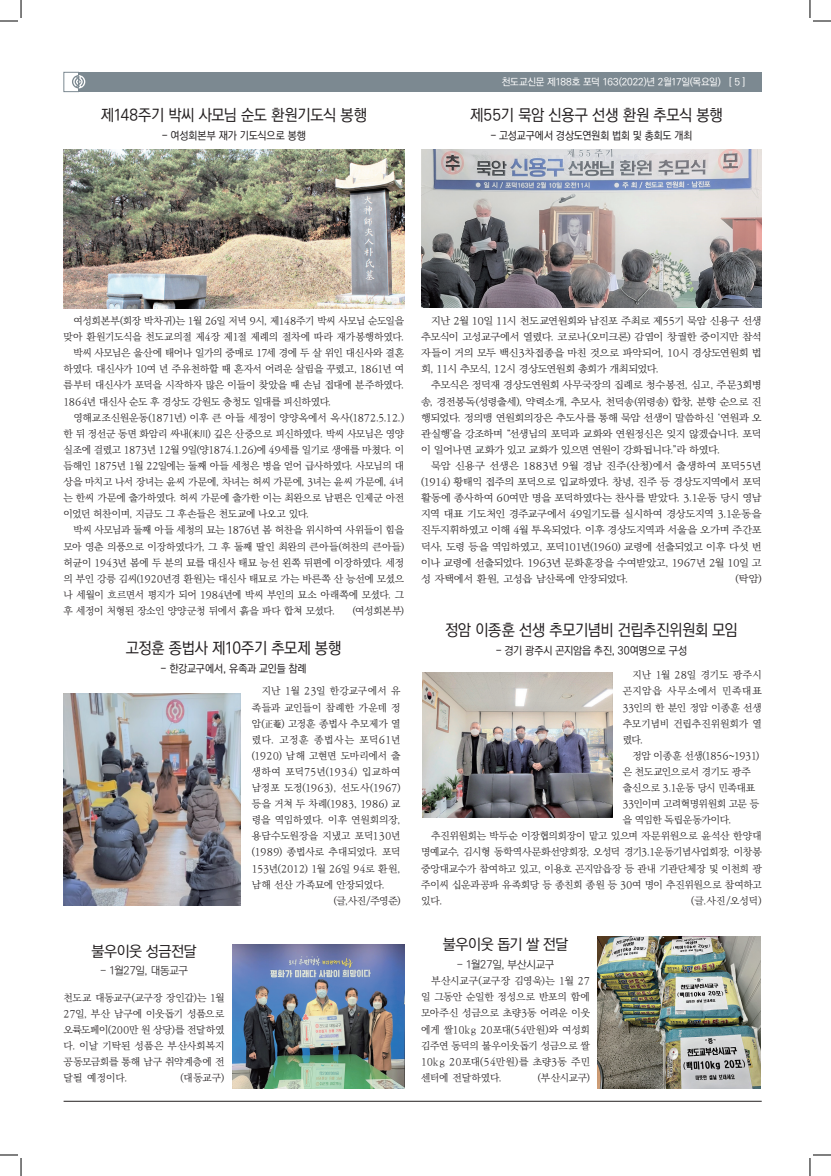
<style>
.page{position:relative;width:831px;height:1176px;background:#fff}
.page>*{position:absolute;margin:0;border:0;box-sizing:border-box;transform-origin:0 0}
.t1{font:500 16px "Ko Pub World Dotum";letter-spacing:-.025em;color:#231f20;scale:.95 1}
.t2{font:500 15px "Ko Pub Dotum";letter-spacing:-.035em;color:#231f20}
.t3{font:500 11px "Ko Pub World Dotum";letter-spacing:-.015em;color:#231f20;scale:.95 1}
.t4{font:300 11px "Ko Pub World Dotum";letter-spacing:-.03em;color:#231f20}
.t5{font:300 10px/16.1px "Ko Pub Batang";letter-spacing:-.02em;color:#231f20;text-align:justify}
.t6{font:300 10px/16.1px "Ko Pub Batang";letter-spacing:-.02em;color:#231f20;text-align:justify;scale:1.05 1}
.t7{font:300 10px "Ko Pub Batang";color:#231f20}
.t8{font:300 10px "Ko Pub Batang";letter-spacing:-.04em;color:#231f20}
.t9{font:300 10px "Ko Pub Batang";letter-spacing:.005em;color:#231f20}
.t10{font:300 10px "Ko Pub Batang";letter-spacing:.025em;color:#231f20}
.t11{font:500 10px "Ko Pub World Dotum";letter-spacing:-.03em;color:#fff}
.t12{font:300 10px "Ko Pub Batang";letter-spacing:.045em;color:#231f20}
.t13{font:300 10px "Ko Pub Batang";letter-spacing:.055em;color:#231f20}
.t14{font:300 10px "Ko Pub Batang";letter-spacing:-.05em;color:#231f20}
.s1{font-family:"Ko Pub World Batang PL";font-weight:400;font-size:9.5px}
</style>
<div class="page">
<div style="left:64px;top:72px;width:15px;height:20px;border:1px solid #7c8991"></div>
<div style="left:79px;top:72px;width:682px;height:20px;background:#7c8991"></div>
<svg style="left:72px;top:75px;width:13px;height:13px"></svg>
<hr style="left:64px;top:1101px;width:697px;height:1px;background:#231f20">
<img style="left:64px;top:149px;width:340px;height:159px">
<img style="left:421px;top:149px;width:340px;height:158px">
<img style="left:597px;top:937px;width:163px;height:152px">
<img style="left:233px;top:944px;width:171px;height:145px">
<img style="left:64px;top:694px;width:176px;height:211px">
<img style="left:422px;top:673px;width:190px;height:145px">
<svg style="left:0;top:0;width:22px;height:22px"></svg>
<svg style="left:0;top:1154px;width:22px;height:22px"></svg>
<svg style="left:809px;top:0;width:21px;height:22px"></svg>
<svg style="left:809px;top:1154px;width:21px;height:22px"></svg>
<h1 class="t1" style="left:101px;top:104px;width:281px">제148주기 박씨 사모님 순도 환원기도식 봉행</h1>
<p class="t3" style="left:161px;top:128px;width:153px">- 여성회본부 재가 기도식으로 봉행</p>
<p class="t11" style="left:501px;top:75px;width:245px">천도교신문 제188호 포덕 163(2022)년 2월17일(목요일) [ 5 ]</p>
<h1 class="t1" style="left:470px;top:103px;width:267px">제55기 묵암 신용구 선생 환원 추모식 봉행</h1>
<p class="t3" style="left:490px;top:127px;width:214px">- 고성교구에서 경상도연원회 법회 및 총회도 개최</p>
<p class="t8" style="left:73px;top:316px;width:332px">여성회본부(회장 박차귀)는 1월 26일 저녁 9시, 제148주기 박씨 사모님 순도일을</p>
<p class="t5" style="left:64px;top:329px;width:342px">맞아 환원기도식을 천도교의절 제4장 제1절 제례의 절차에 따라 재가봉행하였다.</p>
<p class="t5" style="left:73px;top:345px;width:332px">박씨 사모님은 울산에 태어나 일가의 중매로 17세 경에 두 살 위인 대신사와 결혼</p>
<p class="t5" style="left:64px;top:362px;width:342px">하였다. 대신사가 10여 년 주유천하할 때 혼자서 어려운 살림을 꾸렸고, 1861년 여</p>
<p class="t5" style="left:64px;top:378px;width:342px">름부터 대신사가 포덕을 시작하자 많은 이들이 찾았을 때 손님 접대에 분주하였다.</p>
<p class="t5" style="left:64px;top:394px;width:269px">1864년 대신사 순도 후 경상도 강원도 충청도 일대를 피신하였다.</p>
<p class="t7" style="left:73px;top:412px;width:332px">영해교조신원운동(1871년) 이후 큰 아들 세정이 양양옥에서 옥사(1872.5.12.)</p>
<p class="t5" style="left:64px;top:426px;width:342px">한 뒤 정선군 동면 화암리 싸내(<span class="s1">米川</span>) 깊은 산중으로 피신하였다. 박씨 사모님은 영양</p>
<p class="t5" style="left:64px;top:442px;width:342px">실조에 걸렸고 1873년 12월 9일(양1874.1.26)에 49세를 일기로 생애를 마쳤다. 이</p>
<p class="t5" style="left:64px;top:458px;width:342px">듬해인 1875년 1월 22일에는 둘째 아들 세청은 병을 얻어 급사하였다. 사모님의 대</p>
<p class="t5" style="left:64px;top:474px;width:342px">상을 마치고 나서 장녀는 윤씨 가문에, 차녀는 허씨 가문에, 3녀는 윤씨 가문에, 4녀</p>
<p class="t5" style="left:64px;top:490px;width:342px">는 한씨 가문에 출가하였다. 허씨 가문에 출가한 이는 최완으로 남편은 인제군 아전</p>
<p class="t5" style="left:64px;top:506px;width:247px">이었던 허찬이며, 지금도 그 후손들은 천도교에 나오고 있다.</p>
<p class="t5" style="left:73px;top:523px;width:332px">박씨 사모님과 둘째 아들 세청의 묘는 1876년 봄 허찬을 위시하여 사위들이 힘을</p>
<p class="t5" style="left:64px;top:539px;width:342px">모아 영춘 의풍으로 이장하였다가, 그 후 둘째 딸인 최완의 큰아들(허찬의 큰아들)</p>
<p class="t5" style="left:64px;top:555px;width:342px">허균이 1943년 봄에 두 분의 묘를 대신사 태묘 능선 왼쪽 뒤편에 이장하였다. 세정</p>
<p class="t5" style="left:64px;top:571px;width:342px">의 부인 강릉 김씨(1920년경 환원)는 대신사 태묘로 가는 바른쪽 산 능선에 모셨으</p>
<p class="t8" style="left:64px;top:590px;width:342px">나 세월이 흐르면서 평지가 되어 1984년에 박씨 부인의 묘소 아래쪽에 모셨다. 그</p>
<p class="t5" style="left:64px;top:603px;width:273px">후 세정이 처형된 장소인 양양군청 뒤에서 흙을 파다 합쳐 모셨다.</p>
<p class="t5" style="left:352px;top:603px;width:53px">(여성회본부)</p>
<h1 class="t1" style="left:126px;top:637px;width:228px">고정훈 종법사 제10주기 추모제 봉행</h1>
<p class="t3" style="left:160px;top:661px;width:155px">- 한강교구에서, 유족과 교인들 참례</p>
<h2 class="t2" style="left:91px;top:944px;width:107px">불우이웃 성금전달</h2>
<p class="t4" style="left:100px;top:963px;width:89px">- 1월27일, 대동교구</p>
<p class="t5" style="left:64px;top:990px;width:162px">천도교 대동교구(교구장 장인갑)는 1월 27일, 부산 남구에 이웃돕기 성품으로 오륙도페이(200만 원 상당)를 전달하였 다. 이날 기탁된 성품은 부산사회복지 공동모금회를 통해 남구 취약계층에 전 달될 예정이다.</p>
<p class="t5" style="left:180px;top:1070px;width:46px">(대동교구)</p>
<p class="t9" style="left:261px;top:686px;width:140px">지난 1월 23일 한강교구에서 유</p>
<p class="t7" style="left:252px;top:702px;width:150px">족들과 교인들이 참례한 가운데 정</p>
<p class="t5" style="left:252px;top:716px;width:150px">암(<span class="s1">正菴</span>) 고정훈 종법사 추모제가 열</p>
<p class="t13" style="left:252px;top:734px;width:150px">렸다. 고정훈 종법사는 포덕61년</p>
<p class="t5" style="left:252px;top:748px;width:150px">(1920) 남해 고현면 도마리에서 출</p>
<p class="t10" style="left:252px;top:767px;width:150px">생하여 포덕75년(1934) 입교하여</p>
<p class="t9" style="left:252px;top:783px;width:150px">남정포 도정(1963), 선도사(1967)</p>
<p class="t12" style="left:252px;top:799px;width:150px">등을 거쳐 두 차례(1983, 1986) 교</p>
<p class="t5" style="left:252px;top:812px;width:150px">령을 역임하였다. 이후 연원회의장,</p>
<p class="t9" style="left:252px;top:831px;width:150px">용담수도원장을 지냈고 포덕130년</p>
<p class="t7" style="left:252px;top:847px;width:150px">(1989) 종법사로 추대되었다. 포덕</p>
<p class="t10" style="left:252px;top:863px;width:150px">153년(2012) 1월 26일 94로 환원,</p>
<p class="t5" style="left:252px;top:877px;width:134px">남해 선산 가족묘에 안장되었다.</p>
<p class="t5" style="left:333px;top:893px;width:68px">(글,사진/주영준)</p>
<p class="t6" style="left:421px;top:313px;width:325px;text-indent:10px">지난 2월 10일 11시 천도교연원회와 남진포 주최로 제55기 묵암 신용구 선생 추모식이 고성교구에서 열렸다. 코로나(오미크론) 감염이 창궐한 중이지만 참석 자들이 거의 모두 백신3차접종을 마친 것으로 파악되어, 10시 경상도연원회 법 회, 11시 추모식, 12시 경상도연원회 총회가 개최되었다.</p>
<p class="t6" style="left:421px;top:378px;width:325px;text-indent:10px">추모식은 정덕재 경상도연원회 사무국장의 집례로 청수봉전, 심고, 주문3회병 송, 경전봉독(성령출세), 약력소개, 추모사, 천덕송(위령송) 합창, 분향 순으로 진 행되었다. 정의맹 연원회의장은 추도사를 통해 묵암 선생이 말씀하신 ‘연원과 오 관실행’을 강조하며 “선생님의 포덕과 교화와 연원정신은 잊지 않겠습니다. 포덕 이 일어나면 교화가 있고 교화가 있으면 연원이 강화됩니다.”라 하였다.</p>
<p class="t6" style="left:421px;top:458px;width:325px;text-indent:10px">묵암 신용구 선생은 1883년 9월 경남 진주(산청)에서 출생하여 포덕55년 (1914) 황태익 접주의 포덕으로 입교하였다. 창녕, 진주 등 경상도지역에서 포덕 활동에 종사하여 60여만 명을 포덕하였다는 찬사를 받았다. 3.1운동 당시 영남 지역 대표 기도처인 경주교구에서 49일기도를 실시하여 경상도지역 3.1운동을 진두지휘하였고 이해 4월 투옥되었다. 이후 경상도지역과 서울을 오가며 주간포 덕사, 도령 등을 역임하였고, 포덕101년(1960) 교령에 선출되었고 이후 다섯 번 이나 교령에 선출되었다. 1963년 문화훈장을 수여받았고, 1967년 2월 10일 고 성 자택에서 환원, 고성읍 남산록에 안장되었다.</p>
<p class="t6" style="left:735px;top:571px;width:26px">(탁암)</p>
<h1 class="t1" style="left:445px;top:619px;width:309px">정암 이종훈 선생 추모기념비 건립추진위원회 모임</h1>
<p class="t3" style="left:495px;top:643px;width:203px">- 경기 광주시 곤지암읍 추진, 30여명으로 구성</p>
<p class="t5" style="left:622px;top:667px;width:140px;text-indent:10px">지난 1월 28일 경기도 광주시 곤지암읍 사무소에서 민족대표 33인의 한 분인 정암 이종훈 선생 추모기념비 건립추진위원회가 열 렸다.</p>
<p class="t5" style="left:632px;top:748px;width:128px">정암 이종훈 선생(1856~1931)</p>
<p class="t5" style="left:622px;top:764px;width:129px">은 천도교인으로서 경기도 광주</p>
<p class="t5" style="left:622px;top:780px;width:134px">출신으로 3.1운동 당시 민족대표</p>
<p class="t14" style="left:622px;top:799px;width:138px">33인이며 고려혁명위원회 고문 등</p>
<p class="t5" style="left:622px;top:812px;width:110px">을 역임한 독립운동가이다.</p>
<p class="t5" style="left:431px;top:828px;width:332px">추진위원회는 박두순 이장협의회장이 맡고 있으며 자문위원으로 윤석산 한양대</p>
<p class="t5" style="left:421px;top:845px;width:342px">명예교수, 김시형 동학역사문화선양회장, 오성덕 경기3.1운동기념사업회장, 이창봉</p>
<p class="t5" style="left:421px;top:861px;width:342px">중앙대교수가 참여하고 있고, 이용호 곤지암읍장 등 관내 기관단체장 및 이천희 광</p>
<p class="t5" style="left:421px;top:877px;width:342px">주이씨 십운과공파 유족회당 등 종친회 종원 등 30여 명이 추진위원으로 참여하고</p>
<p class="t5" style="left:421px;top:893px;width:23px">있다.</p>
<p class="t5" style="left:690px;top:893px;width:72px">(글.사진/오성덕)</p>
<h2 class="t2" style="left:442px;top:937px;width:127px">불우이웃 돕기 쌀 전달</h2>
<p class="t4" style="left:456px;top:956px;width:99px">- 1월27일, 부산시교구</p>
<p class="t5" style="left:421px;top:973px;width:170px;text-indent:10px">부산시교구(교구장 김영욱)는 1월 27 일 그동안 순일한 정성으로 반포의 함에 모아주신 성금으로 초량3동 어려운 이웃 에게 쌀10kg 20포대(54만원)와 여성회 김주연 동덕의 불우이웃돕기 성금으로 쌀 10kg 20포대(54만원)를 초량3동 주민 센터에 전달하였다.</p>
<p class="t5" style="left:537px;top:1070px;width:54px">(부산시교구)</p>
</div>
